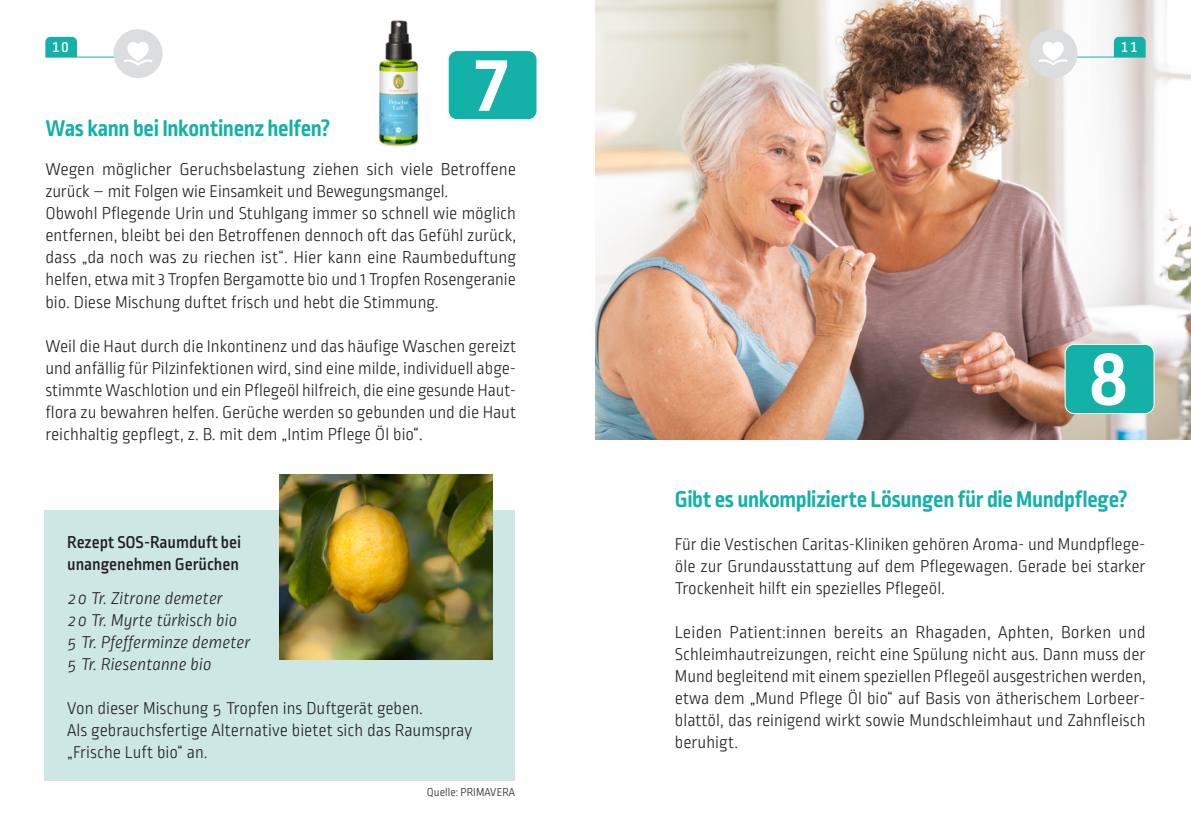
<style>
.page{position:relative;width:1191px;height:840px;background:#fff}
.page>*{position:absolute;margin:0;border:0;box-sizing:border-box;transform-origin:0 0}
.t1{font:700 84px "Ropa Sans Pro";color:#fff}
.pfa_ueberschrift{font:700 24px "Ropa Sans Pro";letter-spacing:-.015em;color:#13b1a8}
.pfa_grundschrift_oE{font:300 18px/22px "Ropa Sans Pro";color:#231f20;text-align:justify}
.pfa-infotext_weiss{font:300 18px "Ropa Sans Pro";color:#231f20}
.pfa-infotext_weiss-2{font:italic 300 18px "Ropa Sans Pro";color:#231f20}
.pfa-infotext_weiss-3{font:500 18px/22px "Ropa Sans Pro";color:#231f20}
.t2{font:500 15px "Ropa Sans Pro";color:#fff}
.pfa_grundschrift{font:300 12px "Ropa Sans Pro";color:#231f20}
</style>
<div class="page">
<img style="left:595px;top:0;width:596px;height:439px">
<div style="left:45px;top:510px;width:470px;height:270px;background:#cce7e4"></div>
<div style="left:1065px;top:344px;width:89px;height:69px;background:#13b1a8;border-radius:9px"></div>
<div style="left:1064px;top:344px;width:90px;height:70px;border:1px solid #fff;border-radius:9px"></div>
<img style="left:379px;top:20px;width:40px;height:127px">
<div style="left:448px;top:51px;width:89px;height:69px;background:#13b1a8;border-radius:9px"></div>
<div style="left:448px;top:50px;width:89px;height:70px;border:1px solid #fff;border-radius:9px"></div>
<img style="left:280px;top:474px;width:212px;height:185px">
<svg style="left:45px;top:37px;width:32px;height:20px"></svg>
<hr style="left:46px;top:57px;width:73px;height:1px;background:#13b1a8">
<hr style="left:1073px;top:57px;width:72px;height:1px;background:#13b1a8">
<div style="left:114px;top:29px;width:48px;height:49px;background:#dcdddf;border-radius:50%"></div>
<svg style="left:117px;top:36px;width:42px;height:29px"></svg>
<div style="left:1028px;top:29px;width:49px;height:49px;background:#dcdddf;border-radius:50%"></div>
<svg style="left:1032px;top:36px;width:42px;height:29px"></svg>
<svg style="left:1114px;top:37px;width:31px;height:20px"></svg>
<p class="t2" style="left:51px;top:39px;width:19px">10</p>
<p class="t2" style="left:1120px;top:39px;width:19px">11</p>
<p class="pfa_ueberschrift" style="left:45px;top:115px;width:286px">Was kann bei Inkontinenz helfen?</p>
<p class="t1" style="left:475px;top:36px;width:34px">7</p>
<p class="pfa_grundschrift_oE" style="left:45px;top:159px;width:472px">Wegen möglicher Geruchsbelastung ziehen sich viele Betroffene zurück – mit Folgen wie Einsamkeit und Bewegungsmangel.</p>
<p class="pfa_grundschrift_oE" style="left:45px;top:203px;width:472px">Obwohl Pflegende Urin und Stuhlgang immer so schnell wie möglich entfernen, bleibt bei den Betroffenen dennoch oft das Gefühl zurück, dass „da noch was zu riechen ist“. Hier kann eine Raumbeduftung helfen, etwa mit 3 Tropfen Bergamotte bio und 1 Tropfen Rosengeranie bio. Diese Mischung duftet frisch und hebt die Stimmung.</p>
<p class="pfa_grundschrift_oE" style="left:45px;top:335px;width:472px">Weil die Haut durch die Inkontinenz und das häufige Waschen gereizt und anfällig für Pilzinfektionen wird, sind eine milde, individuell abge&shy;stimmte Waschlotion und ein Pflegeöl hilfreich, die eine gesunde Haut&shy;flora zu bewahren helfen. Gerüche werden so gebunden und die Haut reichhaltig gepflegt, z. B. mit dem „Intim Pflege Öl bio“.</p>
<p class="pfa-infotext_weiss-3" style="left:67px;top:532px;width:175px">Rezept SOS-Raumduft bei unangenehmen Gerüchen</p>
<p class="pfa-infotext_weiss-2" style="left:67px;top:588px;width:157px">20 Tr. Zitrone demeter</p>
<p class="pfa-infotext_weiss-2" style="left:67px;top:610px;width:171px">20 Tr. Myrte türkisch bio</p>
<p class="pfa-infotext_weiss-2" style="left:67px;top:632px;width:185px">5 Tr. Pfefferminze demeter</p>
<p class="pfa-infotext_weiss-2" style="left:67px;top:654px;width:146px">5 Tr. Riesentanne bio</p>
<p class="pfa-infotext_weiss" style="left:67px;top:698px;width:357px">Von dieser Mischung 5 Tropfen ins Duftgerät geben.</p>
<p class="pfa-infotext_weiss" style="left:67px;top:720px;width:406px">Als gebrauchsfertige Alternative bietet sich das Raumspray</p>
<p class="pfa-infotext_weiss" style="left:67px;top:742px;width:142px">„Frische Luft bio“ an.</p>
<p class="pfa_grundschrift" style="left:427px;top:785px;width:90px">Quelle: PRIMAVERA</p>
<p class="t1" style="left:1089px;top:329px;width:39px">8</p>
<p class="pfa_ueberschrift" style="left:675px;top:485px;width:454px">Gibt es unkomplizierte Lösungen für die Mundpflege?</p>
<p class="pfa_grundschrift_oE" style="left:675px;top:533px;width:472px">Für die Vestischen Caritas-Kliniken gehören Aroma- und Mundpflege&shy;öle zur Grundausstattung auf dem Pflegewagen. Gerade bei starker Trockenheit hilft ein spezielles Pflegeöl.</p>
<p class="pfa_grundschrift_oE" style="left:675px;top:621px;width:472px">Leiden Patient:innen bereits an Rhagaden, Aphten, Borken und Schleimhautreizungen, reicht eine Spülung nicht aus. Dann muss der Mund begleitend mit einem speziellen Pflegeöl ausgestrichen werden, etwa dem „Mund Pflege Öl bio“ auf Basis von ätherischem Lorbeer&shy;blattöl, das reinigend wirkt sowie Mundschleimhaut und Zahnfleisch beruhigt.</p>
</div>
